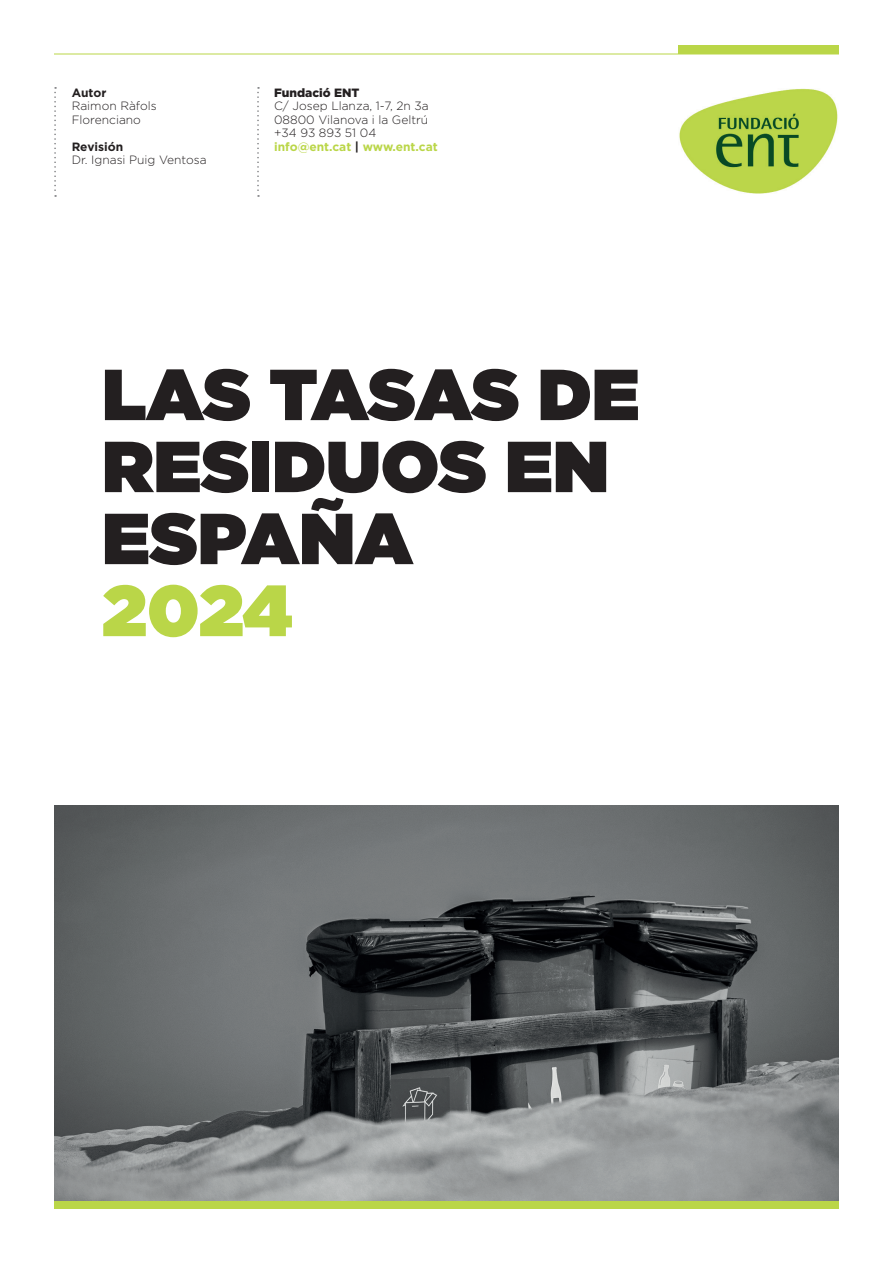
<style>
.page{position:relative;width:893px;height:1263px;background:#fff}
.page>*{position:absolute;margin:0;border:0;box-sizing:border-box;transform-origin:0 0}
.t1{font:900 72px/72px "Gotham";color:#231f20}
.t2{font:900 72px "Gotham";color:#bad648}
.t3{font:300 12px/13.5px "Gotham";color:#231f20}
.t4{font:700 12px "Gotham";color:#231f20}
.t5{font:900 12px "Gotham";color:#231f20}
.s1{font-weight:700;color:#bad648}
.s2{font-weight:700}
</style>
<div class="page">
<div style="left:678px;top:45px;width:161px;height:9px;background:#bad648"></div>
<hr style="left:54px;top:54px;width:785px;height:1px;background:#bad648">
<div style="left:54px;top:1200px;width:785px;height:9px;background:#bad648"></div>
<svg style="left:54px;top:87px;width:2px;height:110px"></svg>
<svg style="left:257px;top:87px;width:2px;height:110px"></svg>
<img style="left:679px;top:88px;width:159px;height:106px">
<img style="left:54px;top:806px;width:785px;height:394px">
<p class="t4" style="left:72px;top:85px;width:36px">Autor</p>
<p class="t3" style="left:72px;top:99px;width:87px">Raimon Ràfols<br>Florenciano</p>
<p class="t4" style="left:72px;top:139px;width:53px">Revisión</p>
<p class="t3" style="left:72px;top:153px;width:137px">Dr. Ignasi Puig Ventosa</p>
<p class="t5" style="left:274px;top:84px;width:87px">Fundació ENT</p>
<p class="t3" style="left:274px;top:99px;width:165px">C/ Josep Llanza, 1-7, 2n 3a<br>08800 Vilanova i la Geltrú +34 93 893 51 04 <span class="s1">info@ent.cat</span> <span class="s2">|</span> <span class="s1">www.ent.cat</span></p>
<h1 class="t1" style="left:102px;top:357px;width:539px">LAS TASAS DE<br>RESIDUOS EN<br>ESPAÑA</h1>
<h1 class="t2" style="left:102px;top:559px;width:192px">2024</h1>
</div>
